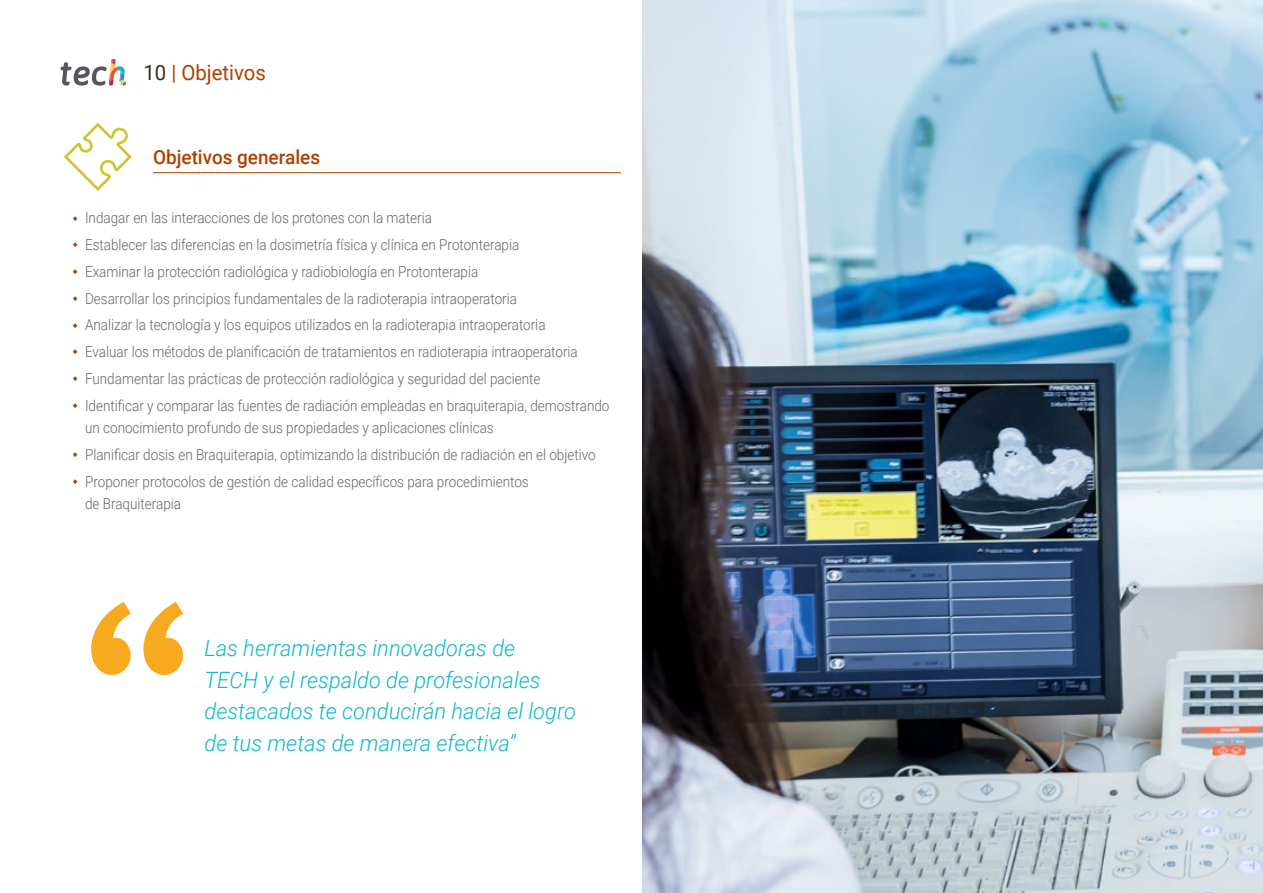
<style>
.page{position:relative;width:1263px;height:893px;background:#fff}
.page>*{position:absolute;margin:0;border:0;box-sizing:border-box;transform-origin:0 0}
.t1{font:italic 300 22.5px/31.5px "Roboto";color:#0fb6cf}
.t2{font:21px "Roboto";color:#ae4000}
.t3{font:500 19.5px "Roboto";color:#ae4000}
.t4{font:300 15px/26.7px "Roboto";color:#61646a;scale:.9 1}
.s1{color:#312e20}
</style>
<div class="page">
<hr style="left:153px;top:172px;width:468px;height:1px;background:#ae4000">
<svg style="left:64px;top:123px;width:68px;height:68px"></svg>
<img style="left:642px;top:0;width:621px;height:893px">
<svg style="left:91px;top:602px;width:92px;height:73px"></svg>
<svg style="left:61px;top:59px;width:65px;height:27px"></svg>
<h2 class="t2" style="left:144px;top:57px;width:124px"><span class="s1">10</span> | Objetivos</h2>
<h3 class="t3" style="left:153px;top:144px;width:169px">Objetivos generales</h3>
<p class="t4" style="left:85px;top:204px;width:584px">Indagar en las interacciones de los protones con la materia<br>Establecer las diferencias en la dosimetría física y clínica en Protonterapia<br>Examinar la protección radiológica y radiobiología en Protonterapia<br>Desarrollar los principios fundamentales de la radioterapia intraoperatoria<br>Analizar la tecnología y los equipos utilizados en la radioterapia intraoperatoria<br>Evaluar los métodos de planificación de tratamientos en radioterapia intraoperatoria Fundamentar las prácticas de protección radiológica y seguridad del paciente<br>Identificar y comparar las fuentes de radiación empleadas en braquiterapia, demostrando</p>
<p class="t4" style="left:85px;top:414px;width:569px">un conocimiento profundo de sus propiedades y aplicaciones clínicas<br>Planificar dosis en Braquiterapia, optimizando la distribución de radiación en el objetivo<br>Proponer protocolos de gestión de calidad específicos para procedimientos</p>
<p class="t4" style="left:85px;top:490px;width:108px">de Braquiterapia</p>
<h1 class="t1" style="left:204px;top:632px;width:373px">Las herramientas innovadoras de<br>TECH y el respaldo de profesionales destacados te conducirán hacia el logro de tus metas de manera efectiva”</h1>
</div>
